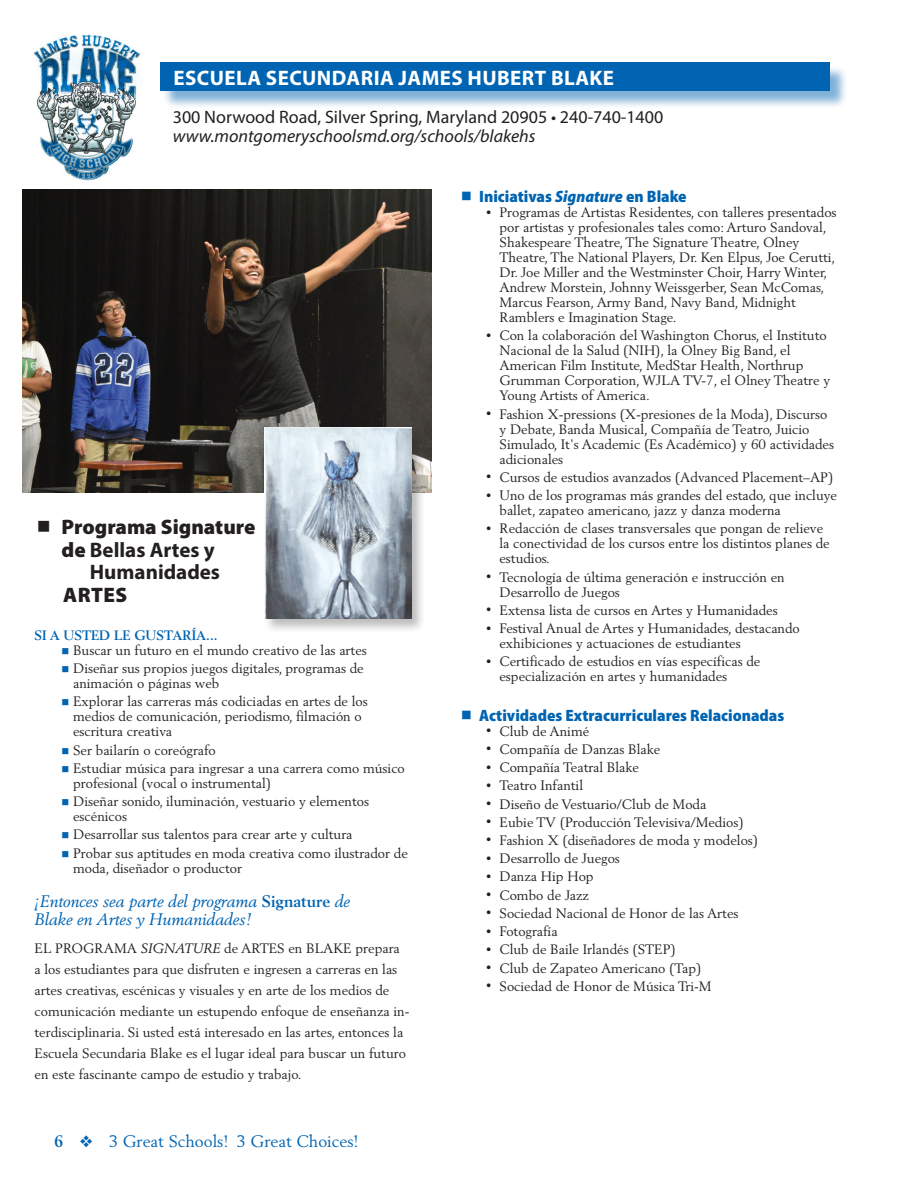
<style>
.page{position:relative;width:918px;height:1188px;background:#fff}
.page>*{position:absolute;margin:0;border:0;box-sizing:border-box;transform-origin:0 0}
.t1{font:700 21px "Myriad Pro";letter-spacing:.02em;color:#fff}
.t2{font:700 21px "Myriad Pro";color:#231f20}
.t3{font:900 21px "Myriad Pro";color:#231f20}
.t4{font:18px "Myriad Pro";color:#231f20}
.t5{font:italic 18px "Myriad Pro";color:#231f20}
.t6{font:900 semi-condensed 16.5px "Myriad Pro";color:#0164b2}
.t7{font:italic 16.5px/18px "Berling LT Std";color:#0164b2}
.t8{font:16.5px "Berling LT Std";color:#0164b2}
.t9{font:13.5px/15px "Berling LT Std";color:#231f20}
.t10{font:700 13.5px "Berling LT Std";color:#0164b2}
.s1{font-weight:900}
.s2{color:#0164b2}
.s3{font-weight:700;font-style:normal}
.s4{font-style:italic}
.s5{font-weight:700}
.s6{font-size:10.5px}
</style>
<div class="page">
<img style="left:23px;top:190px;width:409px;height:303px">
<div style="left:263px;top:426px;width:163px;height:207px;background:#231f20;opacity:.3"></div>
<img style="left:265px;top:428px;width:146px;height:191px">
<img style="left:33px;top:34px;width:108px;height:147px">
<div style="left:162px;top:65px;width:686px;height:45px;background:#0164b2;opacity:.5"></div>
<div style="left:160px;top:63px;width:669px;height:28px;background:#0164b2"></div>
<h1 class="t1" style="left:174px;top:64px;width:442px">ESCUELA SECUNDARIA JAMES HUBERT BLAKE</h1>
<h2 class="t4" style="left:173px;top:106px;width:492px">300 Norwood Road, Silver Spring, Maryland 20905 • 240-740-1400</h2>
<h2 class="t5" style="left:173px;top:125px;width:364px">www.montgomeryschoolsmd.org/schools/blakehs</h2>
<h1 class="t3" style="left:62px;top:515px;width:195px">Programa Signature</h1>
<h1 class="t2" style="left:62px;top:536px;width:155px"><span class="s1">de</span> Bellas Artes y</h1>
<h1 class="t2" style="left:90px;top:558px;width:132px">Humanidades</h1>
<h1 class="t3" style="left:63px;top:583px;width:66px">ARTES</h1>
<p class="t10" style="left:35px;top:627px;width:185px">SI A USTED LE GUSTARÍA...</p>
<p class="t9" style="left:62px;top:642px;width:307px"><span class="s2">■</span> Buscar un futuro en el mundo creativo de las artes</p>
<p class="t9" style="left:73px;top:661px;width:292px;text-indent:-12px"><span class="s2">■</span> Diseñar sus propios juegos digitales, programas de animación o páginas web</p>
<p class="t9" style="left:73px;top:694px;width:296px;text-indent:-12px"><span class="s2">■</span> Explorar las carreras más codiciadas en artes de los medios de comunicación, periodismo, filmación o escritura creativa</p>
<p class="t9" style="left:62px;top:742px;width:156px"><span class="s2">■</span> Ser bailarín o coreógrafo</p>
<p class="t9" style="left:73px;top:760px;width:333px;text-indent:-12px"><span class="s2">■</span> Estudiar música para ingresar a una carrera como músico profesional (vocal o instrumental)</p>
<p class="t9" style="left:73px;top:794px;width:297px;text-indent:-12px"><span class="s2">■</span> Diseñar sonido, iluminación, vestuario y elementos escénicos</p>
<p class="t9" style="left:62px;top:827px;width:292px"><span class="s2">■</span> Desarrollar sus talentos para crear arte y cultura</p>
<p class="t9" style="left:73px;top:845px;width:336px;text-indent:-12px"><span class="s2">■</span> Probar sus aptitudes en moda creativa como ilustrador de moda, diseñador o productor</p>
<p class="t7" style="left:35px;top:893px;width:317px">¡Entonces sea parte del programa <span class="s3">Signature</span> de<br>Blake en Artes y Humanidades!</p>
<p class="t9" style="left:35px;top:938px;width:377px;line-height:21px">EL PROGRAMA <span class="s4">SIGNATURE</span> de ARTES en BLAKE prepara<br>a los estudiantes para que disfruten e ingresen a carreras en las artes creativas, escénicas y visuales y en arte de los medios de comunicación mediante un estupendo enfoque de enseñanza in&shy;terdisciplinaria. Si usted está interesado en las artes, entonces la Escuela Secundaria Blake es el lugar ideal para buscar un futuro en este fascinante campo de estudio y trabajo.</p>
<p class="t8" style="left:54px;top:1131px;width:306px"><span class="s5">6</span> ❖ 3 Great Schools! 3 Great Choices!</p>
<p class="t6" style="left:479px;top:187px;width:209px">Iniciativas <span class="s4">Signature</span> en Blake</p>
<p class="t9" style="left:500px;top:205px;width:339px;text-indent:-14px"><span class="s6">•</span> Programas de Artistas Residentes, con talleres presentados por artistas y profesionales tales como: Arturo Sandoval, Shakespeare Theatre, The Signature Theatre, Olney Theatre, The National Players, Dr. Ken Elpus, Joe Cerutti, Dr. Joe Miller and the Westminster Choir, Harry Winter, Andrew Morstein, Johnny Weissgerber, Sean McComas, Marcus Fearson, Army Band, Navy Band, Midnight Ramblers e Imagination Stage.</p>
<p class="t9" style="left:500px;top:328px;width:332px;text-indent:-14px"><span class="s6">•</span> Con la colaboración del Washington Chorus, el Instituto Nacional de la Salud (NIH), la Olney Big Band, el American Film Institute, MedStar Health, Northrup Grumman Corporation, WJLA TV-7, el Olney Theatre y Young Artists of America.</p>
<p class="t9" style="left:500px;top:406px;width:336px;text-indent:-14px"><span class="s6">•</span> Fashion X-pressions (X-presiones de la Moda), Discurso y Debate, Banda Musical, Compañía de Teatro, Juicio Simulado, It's Academic (Es Académico) y 60 actividades adicionales</p>
<p class="t9" style="left:486px;top:469px;width:349px"><span class="s6">•</span> Cursos de estudios avanzados (Advanced Placement–AP)</p>
<p class="t9" style="left:500px;top:488px;width:339px;text-indent:-14px"><span class="s6">•</span> Uno de los programas más grandes del estado, que incluye ballet, zapateo americano, jazz y danza moderna</p>
<p class="t9" style="left:500px;top:521px;width:332px;text-indent:-14px"><span class="s6">•</span> Redacción de clases transversales que pongan de relieve la conectividad de los cursos entre los distintos planes de estudios.</p>
<p class="t9" style="left:500px;top:569px;width:287px;text-indent:-14px"><span class="s6">•</span> Tecnología de última generación e instrucción en<br>Desarrollo de Juegos</p>
<p class="t9" style="left:486px;top:602px;width:293px"><span class="s6">•</span> Extensa lista de cursos en Artes y Humanidades</p>
<p class="t9" style="left:500px;top:621px;width:302px;text-indent:-14px"><span class="s6">•</span> Festival Anual de Artes y Humanidades, destacando exhibiciones y actuaciones de estudiantes</p>
<p class="t9" style="left:500px;top:654px;width:262px;text-indent:-14px"><span class="s6">•</span> Certificado de estudios en vías específicas de especialización en artes y humanidades</p>
<p class="t6" style="left:479px;top:706px;width:307px">Actividades Extracurriculares Relacionadas</p>
<p class="t9" style="left:486px;top:723px;width:105px"><span class="s6">•</span> Club de Animé</p>
<p class="t9" style="left:486px;top:741px;width:176px"><span class="s6">•</span> Compañía de Danzas Blake</p>
<p class="t9" style="left:486px;top:760px;width:154px"><span class="s6">•</span> Compañía Teatral Blake</p>
<p class="t9" style="left:486px;top:778px;width:99px"><span class="s6">•</span> Teatro Infantil</p>
<p class="t9" style="left:486px;top:796px;width:222px"><span class="s6">•</span> Diseño de Vestuario/Club de Moda</p>
<p class="t9" style="left:486px;top:814px;width:259px"><span class="s6">•</span> Eubie TV (Producción Televisiva/Medios)</p>
<p class="t9" style="left:486px;top:833px;width:274px"><span class="s6">•</span> Fashion X (diseñadores de moda y modelos)</p>
<p class="t9" style="left:486px;top:851px;width:135px"><span class="s6">•</span> Desarrollo de Juegos</p>
<p class="t9" style="left:486px;top:869px;width:109px"><span class="s6">•</span> Danza Hip Hop</p>
<p class="t9" style="left:486px;top:887px;width:105px"><span class="s6">•</span> Combo de Jazz</p>
<p class="t9" style="left:486px;top:906px;width:254px"><span class="s6">•</span> Sociedad Nacional de Honor de las Artes</p>
<p class="t9" style="left:486px;top:924px;width:73px"><span class="s6">•</span> Fotografía</p>
<p class="t9" style="left:486px;top:942px;width:191px"><span class="s6">•</span> Club de Baile Irlandés (STEP)</p>
<p class="t9" style="left:486px;top:960px;width:217px"><span class="s6">•</span> Club de Zapateo Americano (Tap)</p>
<p class="t9" style="left:486px;top:979px;width:227px"><span class="s6">•</span> Sociedad de Honor de Música Tri-M</p>
</div>
